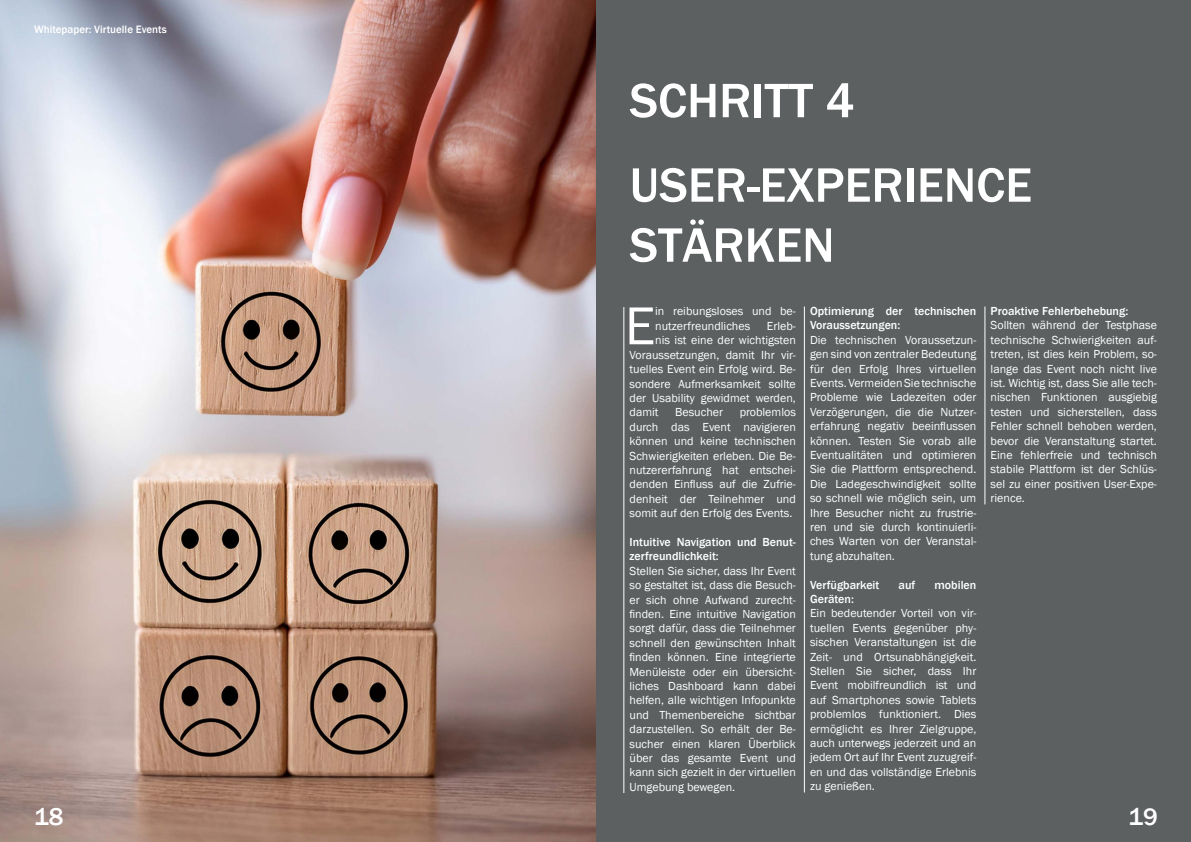
<style>
.page{position:relative;width:1191px;height:842px;background:#fff}
.page>*{position:absolute;margin:0;border:0;box-sizing:border-box;transform-origin:0 0}
.t1{font:55.2px "Franklin Gothic";color:#fff}
.t2{font:500 50px/60px "Franklin Gothic";color:#fff}
.t3{font:500 25px "Franklin Gothic";color:#fff}
.t4{font:12px/14.4px "Franklin Gothic";color:#fff;text-align:justify}
.t5{font:500 12px/14.4px "Franklin Gothic";color:#fff}
.t6{font:500 11px "Franklin Gothic";color:#fff}
</style>
<div class="page">
<div style="left:595px;top:0;width:596px;height:842px;background:#5c6061"></div>
<hr style="left:623px;top:307px;width:1px;height:486px;background:#fff">
<hr style="left:804px;top:306px;width:1px;height:486px;background:#fff">
<hr style="left:984px;top:306px;width:1px;height:198px;background:#fff">
<img style="left:0;top:0;width:595px;height:842px">
<p class="t6" style="left:34px;top:23px;width:134px">Whitepaper: Virtuelle Events</p>
<h2 class="t2" style="left:629px;top:71px;width:227px">SCHRITT 4</h2>
<h2 class="t2" style="left:629px;top:156px;width:404px">USER-EXPERIENCE<br>STÄRKEN</h2>
<h1 class="t1" style="left:625px;top:292px;width:32px">E</h1>
<p class="t4" style="left:655px;top:305px;width:142px">in reibungsloses und be&shy;nutzerfreundliches</p>
<p class="t4" style="left:767px;top:319px;width:30px">Erleb-</p>
<p class="t4" style="left:655px;top:333px;width:142px">nis ist eine der wichtigsten</p>
<p class="t4" style="left:629px;top:348px;width:168px">Voraussetzungen, damit Ihr vir-</p>
<p class="t4" style="left:629px;top:362px;width:168px">tuelles Event ein Erfolg wird. Be-</p>
<p class="t4" style="left:629px;top:377px;width:168px">sondere Aufmerksamkeit sollte</p>
<p class="t4" style="left:629px;top:391px;width:168px">der Usability gewidmet werden,</p>
<p class="t4" style="left:629px;top:405px;width:31px">damit</p>
<p class="t4" style="left:675px;top:405px;width:49px">Besucher</p>
<p class="t4" style="left:629px;top:405px;width:168px;text-indent:110px">problemlos durch das Event navigieren können und keine technischen Schwierigkeiten erleben. Die Be&shy;nutzererfahrung hat entschei&shy;denden Einfluss auf die Zufrie&shy;denheit der Teilnehmer und somit auf den Erfolg des Events.</p>
<p class="t5" style="left:629px;top:535px;width:168px">Intuitive Navigation und Benut&shy;zerfreundlichkeit:</p>
<p class="t4" style="left:629px;top:564px;width:168px">Stellen Sie sicher, dass Ihr Event so gestaltet ist, dass die Besuch&shy;er sich ohne Aufwand zurecht&shy;finden. Eine intuitive Navigation sorgt dafür, dass die Teilnehmer schnell den gewünschten Inhalt finden können. Eine integrierte Menüleiste oder ein übersicht&shy;liches Dashboard kann dabei helfen, alle wichtigen Infopunkte und Themenbereiche sichtbar darzustellen. So erhält der Be&shy;sucher einen klaren Überblick über das gesamte Event und kann sich gezielt in der virtuellen Umgebung bewegen.</p>
<p class="t5" style="left:810px;top:304px;width:168px">Optimierung der technischen<br>Voraussetzungen:</p>
<p class="t4" style="left:810px;top:333px;width:168px">Die technischen Voraussetzun&shy;gen sind von zentraler Bedeutung für den Erfolg Ihres virtuellen Events. Vermeiden Sie technische Probleme wie Ladezeiten oder Verzögerungen, die die Nutzer&shy;erfahrung negativ beeinflussen können. Testen Sie vorab alle Eventualitäten und optimieren Sie die Plattform entsprechend.<br>Die Ladegeschwindigkeit sollte so schnell wie möglich sein, um Ihre Besucher nicht zu frustrie&shy;ren und sie durch kontinuierli&shy;ches Warten von der Veranstal&shy;tung abzuhalten.</p>
<p class="t5" style="left:810px;top:577px;width:71px">Verfügbarkeit</p>
<p class="t5" style="left:898px;top:577px;width:18px">auf</p>
<p class="t5" style="left:934px;top:577px;width:43px">mobilen</p>
<p class="t5" style="left:810px;top:592px;width:45px">Geräten:</p>
<p class="t4" style="left:810px;top:606px;width:168px">Ein bedeutender Vorteil von vir&shy;tuellen Events gegenüber phy&shy;sischen Veranstaltungen ist die Zeit- und Ortsunabhängigkeit.<br>Stellen Sie sicher, dass Ihr Event mobilfreundlich ist und auf Smartphones sowie Tablets problemlos funktioniert. Dies ermöglicht es Ihrer Zielgruppe, auch unterwegs jederzeit und an jedem Ort auf Ihr Event zuzugreif&shy;en und das vollständige Erlebnis zu genießen.</p>
<p class="t5" style="left:990px;top:304px;width:139px">Proaktive Fehlerbehebung:</p>
<p class="t4" style="left:990px;top:318px;width:168px">Sollten während der Testphase technische Schwierigkeiten auf&shy;treten, ist dies kein Problem, so&shy;lange das Event noch nicht live ist. Wichtig ist, dass Sie alle tech&shy;nischen Funktionen ausgiebig testen und sicherstellen, dass Fehler schnell behoben werden, bevor die Veranstaltung startet.<br>Eine fehlerfreie und technisch stabile Plattform ist der Schlüs&shy;sel zu einer positiven User-Expe&shy;rience.</p>
<h3 class="t3" style="left:34px;top:801px;width:31px">18</h3>
<h3 class="t3" style="left:1128px;top:801px;width:31px">19</h3>
</div>
